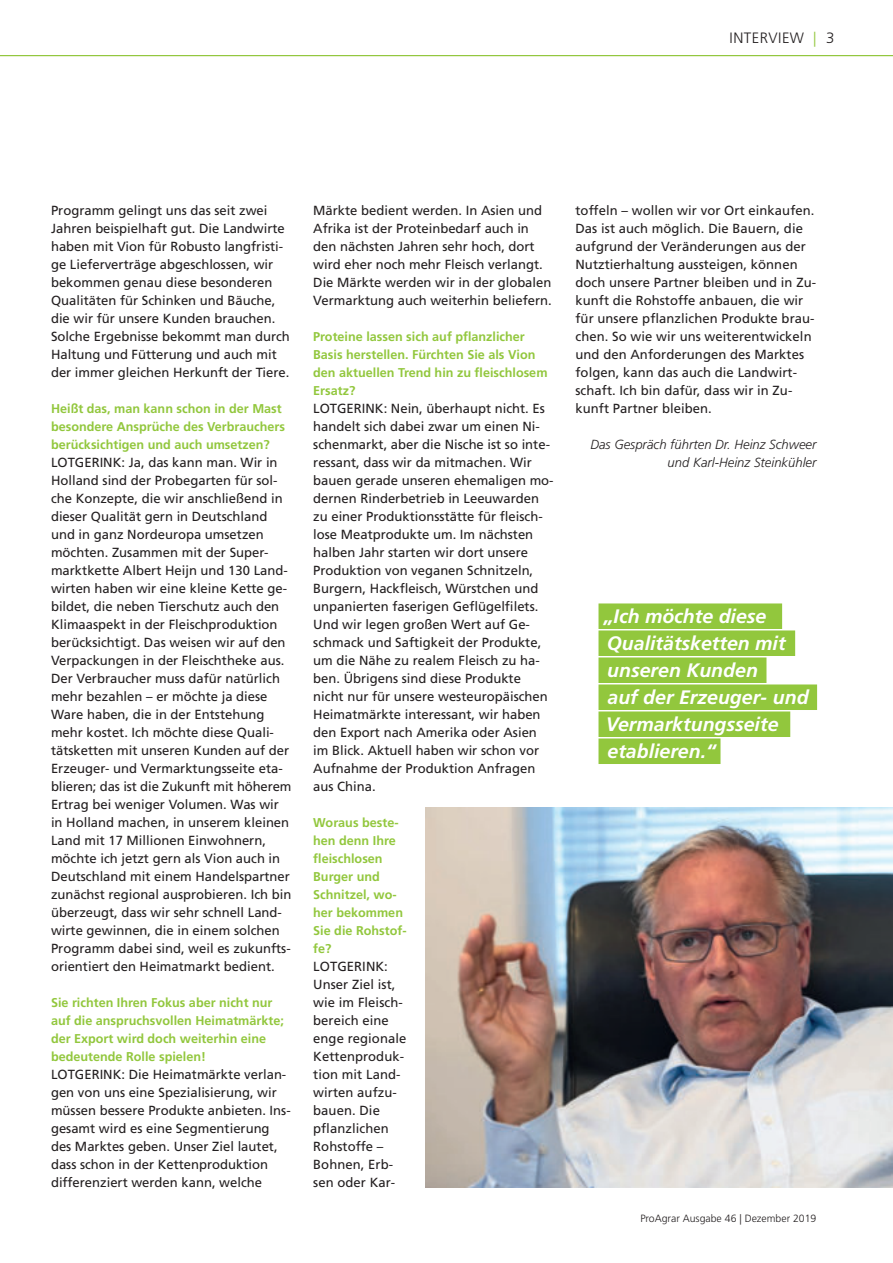
<style>
.page{position:relative;width:893px;height:1263px;background:#fff}
.page>*{position:absolute;margin:0;border:0;box-sizing:border-box;transform-origin:0 0}
.t1{font:italic 700 19.5px/27px "Frutiger LT";color:#fff}
.t2{font:300 15px "Frutiger LT";letter-spacing:.03em;color:#231f20}
.t3{font:300 15px "Frutiger LT";color:#92c73d}
.t4{font:13.2px/18px "Frutiger LT";color:#231f20}
.t5{font:italic 300 13.2px/18px "Frutiger LT";color:#231f20;text-align:right}
.t6{font:700 12.75px/18px "Frutiger LT";color:#92c73d}
.t7{font:300 10.5px "Frutiger LT";color:#231f20}
.s1{color:#231f20}
</style>
<div class="page">
<div style="left:598px;top:603px;width:184px;height:26px;background:#92c73d"></div>
<div style="left:598px;top:630px;width:197px;height:26px;background:#92c73d"></div>
<div style="left:598px;top:657px;width:168px;height:26px;background:#92c73d"></div>
<div style="left:598px;top:684px;width:219px;height:26px;background:#92c73d"></div>
<div style="left:598px;top:711px;width:192px;height:26px;background:#92c73d"></div>
<div style="left:598px;top:738px;width:122px;height:26px;background:#92c73d"></div>
<hr style="left:0;top:55px;width:893px;height:1px;background:#92c73d">
<img style="left:425px;top:808px;width:467px;height:379px">
<p class="t2" style="left:730px;top:30px;width:76px">INTERVIEW</p>
<p class="t3" style="left:813px;top:30px;width:23px">| <span class="s1">3</span></p>
<p class="t4" style="left:51px;top:202px;width:240px">Programm gelingt uns das seit zwei Jahren beispielhaft gut. Die Landwirte haben mit Vion für Robusto langfristi&shy;ge Lieferverträge abgeschlossen, wir bekommen genau diese besonderen Qualitäten für Schinken und Bäuche, die wir für unsere Kunden brauchen.<br>Solche Ergebnisse bekommt man durch Haltung und Fütterung und auch mit der immer gleichen Herkunft der Tiere.</p>
<p class="t6" style="left:51px;top:400px;width:236px">Heißt das, man kann schon in der Mast besondere Ansprüche des Verbrauchers berücksichtigen und auch umsetzen?</p>
<p class="t4" style="left:51px;top:454px;width:242px">LOTGERINK: Ja, das kann man. Wir in Holland sind der Probegarten für sol&shy;che Konzepte, die wir anschließend in dieser Qualität gern in Deutschland und in ganz Nordeuropa umsetzen möchten. Zusammen mit der Super&shy;marktkette Albert Heijn und 130 Land&shy;wirten haben wir eine kleine Kette ge&shy;bildet, die neben Tierschutz auch den Klimaaspekt in der Fleischproduktion berücksichtigt. Das weisen wir auf den Verpackungen in der Fleischtheke aus.<br>Der Verbraucher muss dafür natürlich mehr bezahlen – er möchte ja diese Ware haben, die in der Entstehung mehr kostet. Ich möchte diese Quali&shy;tätsketten mit unseren Kunden auf der Erzeuger- und Vermarktungsseite eta&shy;blieren; das ist die Zukunft mit höherem Ertrag bei weniger Volumen. Was wir in Holland machen, in unserem kleinen Land mit 17 Millionen Einwohnern, möchte ich jetzt gern als Vion auch in Deutschland mit einem Handelspartner zunächst regional ausprobieren. Ich bin überzeugt, dass wir sehr schnell Land&shy;wirte gewinnen, die in einem solchen Programm dabei sind, weil es zukunfts&shy;orientiert den Heimatmarkt bedient.</p>
<p class="t6" style="left:51px;top:994px;width:234px">Sie richten Ihren Fokus aber nicht nur auf die anspruchsvollen Heimatmärkte; der Export wird doch weiterhin eine bedeutende Rolle spielen!</p>
<p class="t4" style="left:51px;top:1066px;width:241px">LOTGERINK: Die Heimatmärkte verlan&shy;gen von uns eine Spezialisierung, wir müssen bessere Produkte anbieten. Ins&shy;gesamt wird es eine Segmentierung des Marktes geben. Unser Ziel lautet, dass schon in der Kettenproduktion differenziert werden kann, welche</p>
<p class="t4" style="left:313px;top:202px;width:240px">Märkte bedient werden. In Asien und Afrika ist der Proteinbedarf auch in den nächsten Jahren sehr hoch, dort wird eher noch mehr Fleisch verlangt.<br>Die Märkte werden wir in der globalen Vermarktung auch weiterhin beliefern.</p>
<p class="t6" style="left:313px;top:328px;width:236px">Proteine lassen sich auf pflanzlicher<br>Basis herstellen. Fürchten Sie als Vion den aktuellen Trend hin zu fleischlosem<br>Ersatz?</p>
<p class="t4" style="left:313px;top:400px;width:242px">LOTGERINK: Nein, überhaupt nicht. Es handelt sich dabei zwar um einen Ni&shy;schenmarkt, aber die Nische ist so inte&shy;ressant, dass wir da mitmachen. Wir bauen gerade unseren ehemaligen mo&shy;dernen Rinderbetrieb in Leeuwarden zu einer Produktionsstätte für fleisch&shy;lose Meatprodukte um. Im nächsten halben Jahr starten wir dort unsere Produktion von veganen Schnitzeln, Burgern, Hackfleisch, Würstchen und unpanierten faserigen Geflügelfilets.<br>Und wir legen großen Wert auf Ge&shy;schmack und Saftigkeit der Produkte, um die Nähe zu realem Fleisch zu ha&shy;ben. Übrigens sind diese Produkte nicht nur für unsere westeuropäischen Heimatmärkte interessant, wir haben den Export nach Amerika oder Asien im Blick. Aktuell haben wir schon vor Aufnahme der Produktion Anfragen aus China.</p>
<p class="t6" style="left:313px;top:814px;width:95px">Woraus beste&shy;hen denn Ihre fleischlosen<br>Burger und<br>Schnitzel, wo&shy;her bekommen<br>Sie die Rohstof&shy;fe?</p>
<p class="t4" style="left:313px;top:958px;width:95px">LOTGERINK:<br>Unser Ziel ist, wie im Fleisch&shy;bereich eine enge regionale<br>Kettenproduk&shy;tion mit Land&shy;wirten aufzu&shy;bauen. Die pflanzlichen<br>Rohstoffe –<br>Bohnen, Erb&shy;sen oder Kar-</p>
<p class="t4" style="left:575px;top:202px;width:242px">toffeln – wollen wir vor Ort einkaufen.<br>Das ist auch möglich. Die Bauern, die aufgrund der Veränderungen aus der Nutztierhaltung aussteigen, können doch unsere Partner bleiben und in Zu&shy;kunft die Rohstoffe anbauen, die wir für unsere pflanzlichen Produkte brau&shy;chen. So wie wir uns weiterentwickeln und den Anforderungen des Marktes folgen, kann das auch die Landwirt&shy;schaft. Ich bin dafür, dass wir in Zu&shy;kunft Partner bleiben.</p>
<p class="t5" style="left:590px;top:436px;width:228px">Das Gespräch führten Dr. Heinz Schweer und Karl-Heinz Steinkühler</p>
<h1 class="t1" style="left:604px;top:604px;width:206px">„Ich möchte diese<br>Qualitätsketten mit unseren Kunden<br>auf der Erzeuger- und<br>Vermarktungsseite etablieren.“</h1>
<p class="t7" style="left:640px;top:1214px;width:178px">ProAgrar Ausgabe 46 | Dezember 2019</p>
</div>
